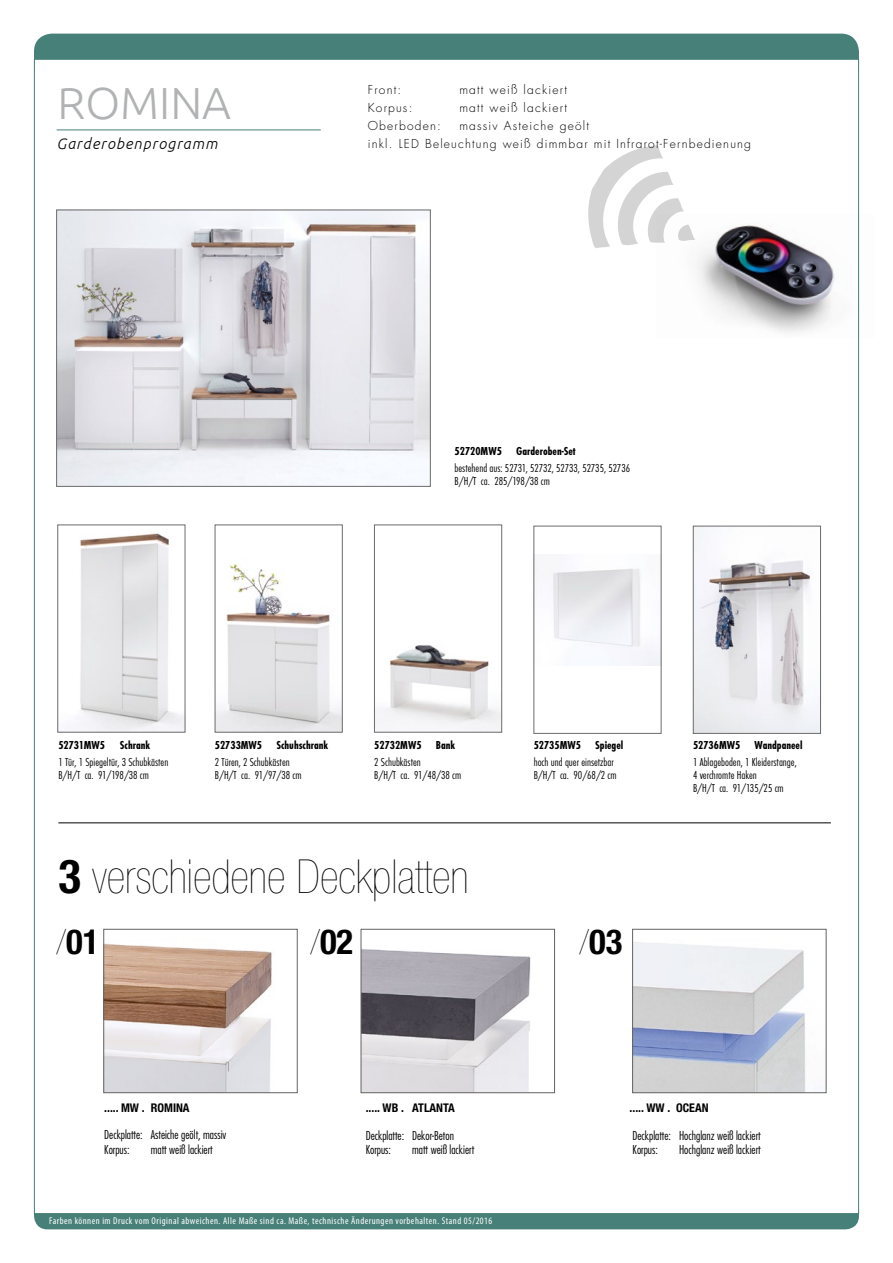
<style>
.page{position:relative;width:893px;height:1263px;background:#fff}
.page>*{position:absolute;margin:0;border:0;box-sizing:border-box;transform-origin:0 0}
.t1{font:200 condensed 46.95px "Helvetica Neue LT Std";color:#000}
.t2{font:300 45px "Ubuntu";color:#b1b2b3}
.t3{font:700 condensed 34.5px "Helvetica Neue LT Std";color:#000}
.t4{font:italic 300 15px "Ubuntu";letter-spacing:.075em;color:#000}
.t5{font:300 condensed 12px/12.8px "Futura T";color:#000}
.t6{font:300 condensed 12px/14.4px "Futura";color:#000}
.t7{font:300 12px/18px "Futura Std";letter-spacing:.1em;color:#000}
.t8{font:700 condensed 12px "Futura T";color:#000}
.t9{font:700 condensed 12px "Helvetica Neue LT Std";color:#000}
.t10{font:condensed 9.9px "Myriad Pro";letter-spacing:.05em;color:#fff}
.s1{font-weight:700}
.s2{font-weight:200}
</style>
<div class="page">
<div style="left:34px;top:1198px;width:825px;height:31px;background:#478078;border-radius:14px"></div>
<div style="left:34px;top:34px;width:825px;height:50px;background:#478078;border-radius:18px"></div>
<div style="left:34px;top:59px;width:825px;height:1155px;background:#fff;border:1px solid #478078"></div>
<hr style="left:57px;top:130px;width:264px;height:1px;background:#478078">
<img style="left:58px;top:212px;width:370px;height:273px">
<div style="left:56px;top:210px;width:374px;height:277px;border:1px solid #6c6c6c"></div>
<img style="left:697px;top:214px;width:163px;height:124px">
<svg style="left:588px;top:145px;width:107px;height:103px"></svg>
<img style="left:79px;top:533px;width:104px;height:197px">
<img style="left:217px;top:563px;width:123px;height:167px">
<img style="left:383px;top:645px;width:117px;height:85px">
<div style="left:374px;top:525px;width:128px;height:207px;border:1px solid #6c6c6c"></div>
<img style="left:553px;top:568px;width:106px;height:97px">
<img style="left:695px;top:528px;width:124px;height:203px">
<div style="left:693px;top:526px;width:128px;height:207px;border:1px solid #6c6c6c"></div>
<img style="left:106px;top:943px;width:166px;height:148px">
<div style="left:104px;top:929px;width:193px;height:164px;border:1px solid #636362"></div>
<img style="left:363px;top:949px;width:168px;height:142px">
<div style="left:361px;top:929px;width:194px;height:164px;border:1px solid #636362"></div>
<img style="left:634px;top:942px;width:182px;height:149px">
<div style="left:632px;top:929px;width:194px;height:164px;border:1px solid #636362"></div>
<hr style="left:58px;top:822px;width:773px;height:1px;background:#000">
<h2 class="t2" style="left:58px;top:76px;width:175px">ROMINA</h2>
<p class="t4" style="left:57px;top:134px;width:162px">Garderobenprogramm</p>
<p class="t7" style="left:368px;top:81px;width:35px">Front:</p>
<p class="t7" style="left:459px;top:81px;width:109px">matt weiß lackiert</p>
<p class="t7" style="left:368px;top:99px;width:46px">Korpus:</p>
<p class="t7" style="left:459px;top:99px;width:109px">matt weiß lackiert</p>
<p class="t7" style="left:368px;top:117px;width:74px">Oberboden:</p>
<p class="t7" style="left:368px;top:117px;width:385px;text-indent:91px">massiv Asteiche geölt<br>inkl. LED Beleuchtung weiß dimmbar mit Infrarot-Fernbedienung</p>
<p class="t8" style="left:455px;top:444px;width:123px">52720MW5 Garderoben-Set</p>
<p class="t5" style="left:455px;top:461px;width:177px">bestehend aus: 52731, 52732, 52733, 52735, 52736<br>B/H/T ca. 285/198/38 cm</p>
<p class="t8" style="left:58px;top:738px;width:93px">52731MW5 Schrank</p>
<p class="t5" style="left:58px;top:756px;width:112px">1 Tür, 1 Spiegeltür, 3 Schubkästen<br>B/H/T ca. 91/198/38 cm</p>
<p class="t8" style="left:215px;top:738px;width:115px">52733MW5 Schuhschrank</p>
<p class="t5" style="left:215px;top:756px;width:88px">2 Türen, 2 Schubkästen<br>B/H/T ca. 91/97/38 cm</p>
<p class="t8" style="left:374px;top:738px;width:82px">52732MW5 Bank</p>
<p class="t5" style="left:374px;top:756px;width:88px">2 Schubkästen<br>B/H/T ca. 91/48/38 cm</p>
<p class="t8" style="left:534px;top:738px;width:91px">52735MW5 Spiegel</p>
<p class="t5" style="left:534px;top:756px;width:84px">hoch und quer einsetzbar<br>B/H/T ca. 90/68/2 cm</p>
<p class="t8" style="left:693px;top:738px;width:111px">52736MW5 Wandpaneel</p>
<p class="t5" style="left:693px;top:756px;width:105px">1 Ablageboden, 1 Kleiderstange,<br>4 verchromte Haken<br>B/H/T ca. 91/135/25 cm</p>
<h1 class="t1" style="left:58px;top:850px;width:412px"><span class="s1">3</span> verschiedene Deckplatten</h1>
<h3 class="t3" style="left:57px;top:921px;width:44px"><span class="s2">/</span>01</h3>
<h3 class="t3" style="left:310px;top:921px;width:44px"><span class="s2">/</span>02</h3>
<h3 class="t3" style="left:580px;top:921px;width:44px"><span class="s2">/</span>03</h3>
<p class="t9" style="left:104px;top:1101px;width:87px">..... MW . ROMINA</p>
<p class="t9" style="left:366px;top:1101px;width:91px">..... WB . ATLANTA</p>
<p class="t9" style="left:630px;top:1101px;width:80px">..... WW . OCEAN</p>
<p class="t6" style="left:104px;top:1127px;width:124px">Deckplatte: Asteiche geölt, massiv<br>Korpus:</p>
<p class="t6" style="left:151px;top:1142px;width:64px">matt weiß lackiert</p>
<p class="t6" style="left:366px;top:1128px;width:90px">Deckplatte: Dekor-Beton<br>Korpus:</p>
<p class="t6" style="left:412px;top:1142px;width:64px">matt weiß lackiert</p>
<p class="t6" style="left:633px;top:1128px;width:130px">Deckplatte: Hochglanz weiß lackiert<br>Korpus:</p>
<p class="t6" style="left:679px;top:1142px;width:83px">Hochglanz weiß lackiert</p>
<p class="t10" style="left:49px;top:1215px;width:445px">Farben können im Druck vom Original abweichen. Alle Maße sind ca. Maße, technische Änderungen vorbehalten. Stand 05/2016</p>
</div>
